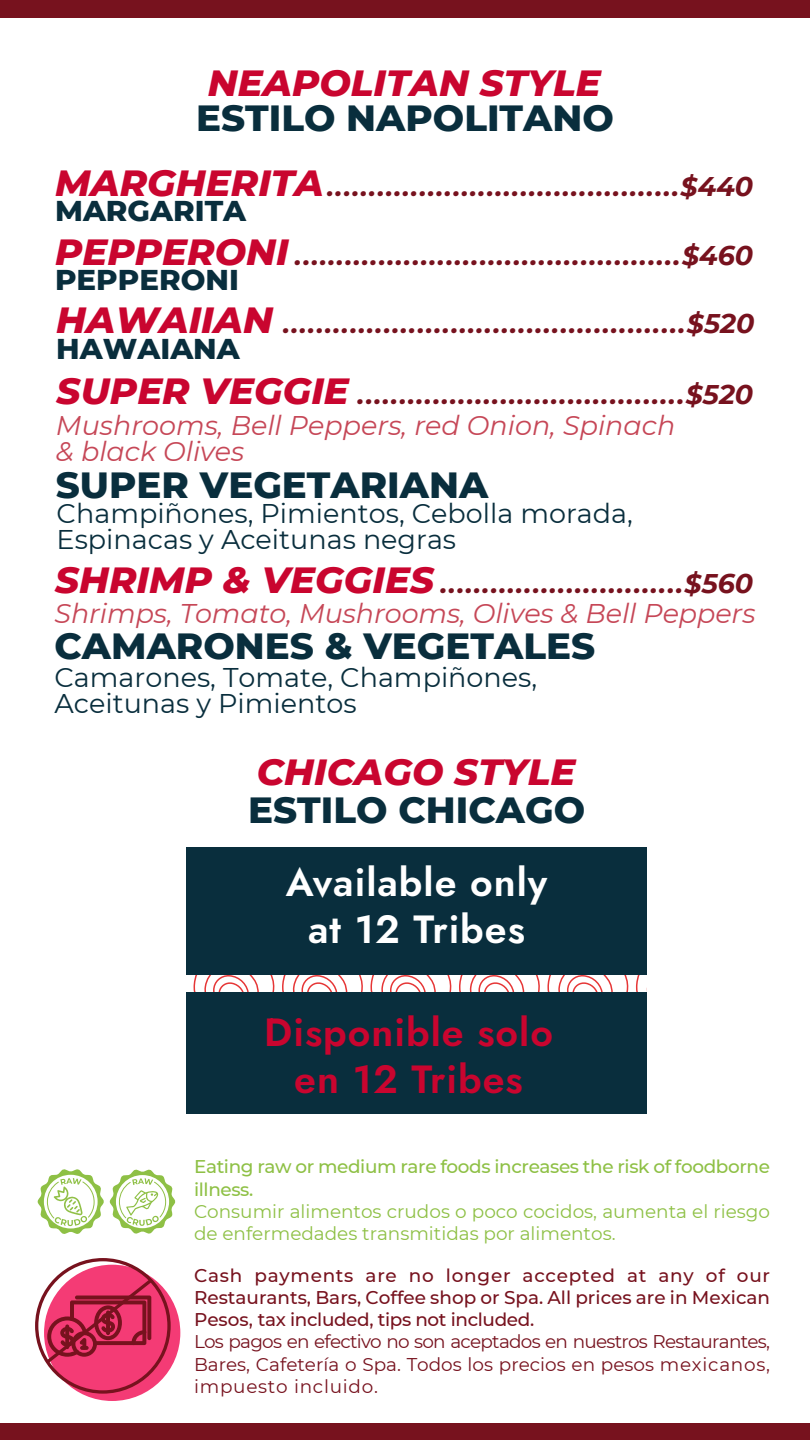
<style>
.page{position:relative;width:810px;height:1440px;background:#fff}
.page>*{position:absolute;margin:0;border:0;box-sizing:border-box;transform-origin:0 0}
.t1{font:600 39.3px/47.2px "Jost";letter-spacing:.025em;color:#c9052f;text-align:center}
.t2{font:600 39.3px/47.2px "Jost";letter-spacing:.025em;color:#fff;text-align:center}
.t3{font:italic 800 37.2px "Montserrat";color:#c9052f}
.t4{font:800 37.2px "Montserrat";color:#092e3d}
.t5{font:800 29.25px "Montserrat";color:#092e3d}
.t6{font:27.08px/25.5px "Montserrat";color:#092e3d}
.t7{font:italic 27.08px "Montserrat";letter-spacing:-.005em;color:#c64757}
.t8{font:italic 700 27px "Montserrat";color:#77121e}
.t9{font:italic 27px/25.5px "Montserrat";color:#c64757}
.t10{font:500 18.38px/22.1px "Montserrat";letter-spacing:-.02em;color:#77121e;text-align:justify}
.t11{font:18.38px/22.1px "Montserrat";letter-spacing:.04em;color:#77121e;text-align:justify}
.t12{font:18.38px/22.1px "Montserrat";color:#8ec045}
.t13{font:500 18.38px/22.1px "Montserrat";letter-spacing:-.02em;color:#8ec045}
</style>
<div class="page">
<div style="left:0;top:0;width:810px;height:18px;background:#77121e"></div>
<div style="left:0;top:1424px;width:810px;height:16px;background:#77121e"></div>
<div style="left:44px;top:1265px;width:136px;height:136px;background:#f43b75;border-radius:50%"></div>
<svg style="left:35px;top:1258px;width:136px;height:136px"></svg>
<svg style="left:110px;top:1169px;width:65px;height:65px"></svg>
<svg style="left:38px;top:1169px;width:66px;height:65px"></svg>
<div style="left:186px;top:847px;width:461px;height:266px;background:#092e3d"></div>
<div style="left:186px;top:975px;width:461px;height:16px;background:#fff"></div>
<svg style="left:194px;top:975px;width:80px;height:16px"></svg>
<svg style="left:283px;top:975px;width:80px;height:16px"></svg>
<svg style="left:371px;top:975px;width:80px;height:16px"></svg>
<svg style="left:460px;top:975px;width:80px;height:16px"></svg>
<svg style="left:548px;top:975px;width:80px;height:16px"></svg>
<svg style="left:637px;top:975px;width:10px;height:16px"></svg>
<h2 class="t3" style="left:208px;top:56px;width:395px">NEAPOLITAN STYLE</h2>
<h2 class="t4" style="left:196px;top:91px;width:419px">ESTILO NAPOLITANO</h2>
<h2 class="t3" style="left:55px;top:156px;width:270px">MARGHERITA</h2>
<p class="t5" style="left:55px;top:189px;width:193px">MARGARITA</p>
<p class="t8" style="left:327px;top:167px;width:428px">..........................................$440</p>
<h2 class="t3" style="left:55px;top:224px;width:235px">PEPPERONI</h2>
<p class="t5" style="left:55px;top:258px;width:185px">PEPPERONI</p>
<p class="t8" style="left:295px;top:236px;width:460px">..............................................$460</p>
<h2 class="t3" style="left:56px;top:293px;width:218px">HAWAIIAN</h2>
<p class="t5" style="left:56px;top:327px;width:185px">HAWAIANA</p>
<p class="t8" style="left:283px;top:304px;width:473px">................................................$520</p>
<h2 class="t3" style="left:57px;top:364px;width:294px">SUPER VEGGIE</h2>
<p class="t9" style="left:56px;top:412px;width:621px">Mushrooms, Bell Peppers, red Onion, Spinach &amp; black Olives</p>
<p class="t8" style="left:358px;top:375px;width:397px">.......................................$520</p>
<h2 class="t4" style="left:56px;top:457px;width:434px">SUPER VEGETARIANA</h2>
<p class="t6" style="left:57px;top:500px;width:578px">Champiñones, Pimientos, Cebolla morada,<br>Espinacas y Aceitunas negras</p>
<h2 class="t3" style="left:55px;top:552px;width:380px">SHRIMP &amp; VEGGIES</h2>
<p class="t7" style="left:55px;top:595px;width:703px">Shrimps, Tomato, Mushrooms, Olives &amp; Bell Peppers</p>
<p class="t8" style="left:441px;top:563px;width:314px">.............................$560</p>
<h2 class="t4" style="left:55px;top:619px;width:542px">CAMARONES &amp; VEGETALES</h2>
<p class="t6" style="left:55px;top:664px;width:484px">Camarones, Tomate, Champiñones,<br>Aceitunas y Pimientos</p>
<h2 class="t3" style="left:257px;top:745px;width:320px">CHICAGO STYLE</h2>
<h2 class="t4" style="left:248px;top:783px;width:338px">ESTILO CHICAGO</h2>
<h1 class="t2" style="left:286px;top:859px;width:263px">Available only at 12 Tribes</h1>
<h1 class="t1" style="left:264px;top:1009px;width:290px">Disponible solo en 12 Tribes</h1>
<p class="t13" style="left:194px;top:1155px;width:578px">Eating raw or medium rare foods increases the risk of foodborne illness.</p>
<p class="t12" style="left:194px;top:1199px;width:578px">Consumir alimentos crudos o poco cocidos, aumenta el riesgo de enfermedades transmitidas por alimentos.</p>
<p class="t10" style="left:194px;top:1264px;width:578px">Cash payments are no longer accepted at any of our Restaurants, Bars, Coffee shop or Spa. All prices are in Mexican Pesos, tax included, tips not included.</p>
<p class="t11" style="left:194px;top:1330px;width:578px">Los pagos en efectivo no son aceptados en nuestros Restaurantes, Bares, Cafetería o Spa. Todos los precios en pesos mexicanos, impuesto incluido.</p>
</div>
